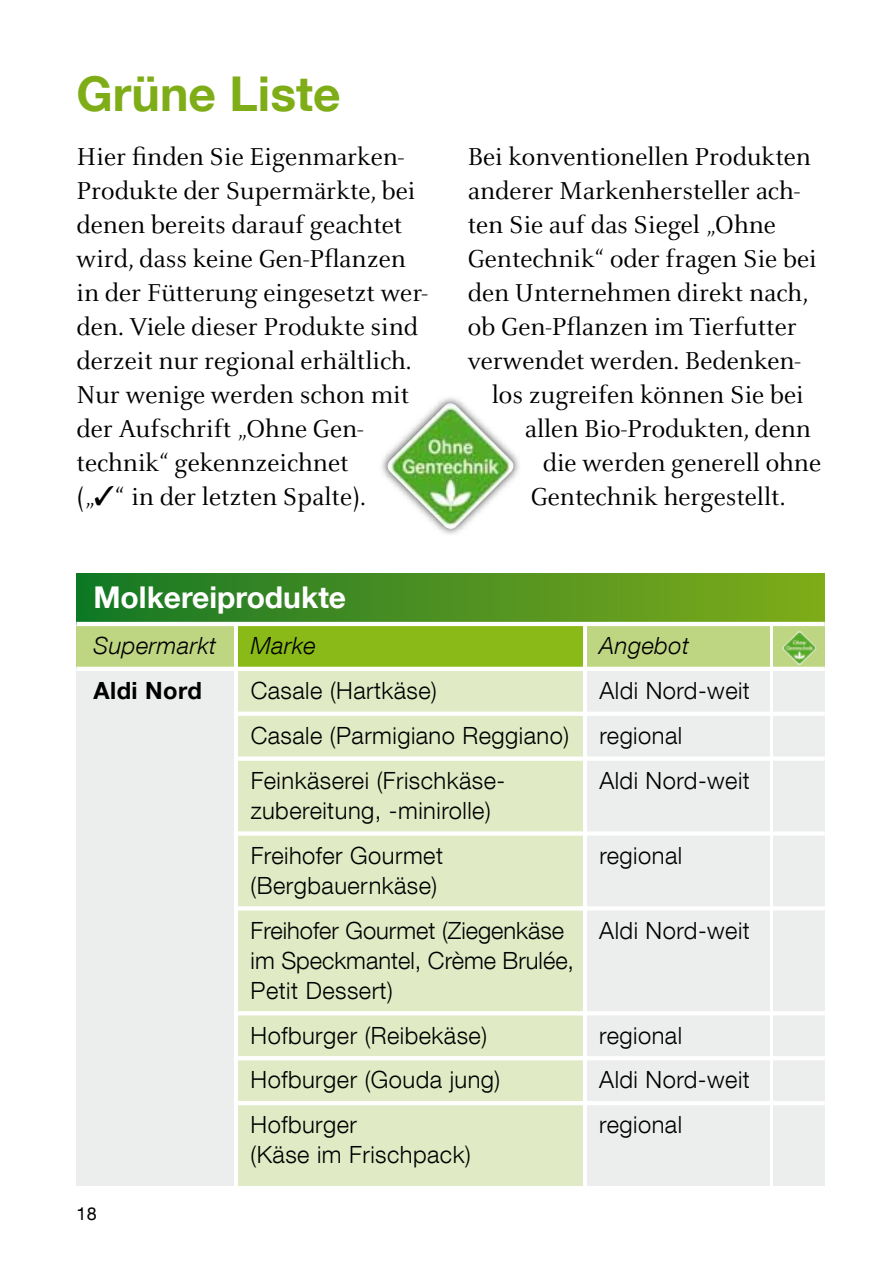
<style>
.page{position:relative;width:893px;height:1263px;background:#fff}
.page>*{position:absolute;margin:0;border:0;box-sizing:border-box;transform-origin:0 0}
.t1{font:700 48px "Helvetica Neue LT Com";color:#7fad17}
.t2{font:700 30px "Helvetica Neue LT Com";color:#fff}
.t3{font:27px/33.9px "Celeste";color:#000}
.t4{font:300 23.7px/45px "Helvetica Neue LT Com";letter-spacing:.02em;color:#000}
.t5{font:300 23.7px/45px "Helvetica Neue LT Com";color:#000}
.t6{font:italic 300 23.7px "Helvetica Neue LT Com";letter-spacing:.02em;color:#000}
.t7{font:700 23.7px "Helvetica Neue LT Com";letter-spacing:.02em;color:#000}
.t8{font:18px "Helvetica Neue LT Com";color:#000}
</style>
<div class="page">
<div style="left:76px;top:625px;width:158px;height:46px;background:#bed682"></div>
<div style="left:238px;top:625px;width:345px;height:46px;background:#89ba17"></div>
<div style="left:587px;top:625px;width:183px;height:46px;background:#bed682"></div>
<div style="left:774px;top:625px;width:51px;height:46px;background:#bed682"></div>
<svg style="left:76px;top:573px;width:749px;height:49px;background:#4c9121"></svg>
<img style="left:782px;top:631px;width:34px;height:34px">
<div style="left:77px;top:669px;width:157px;height:516px;background:#eceded"></div>
<div style="left:238px;top:669px;width:345px;height:516px;background:#e0ebc5"></div>
<div style="left:587px;top:669px;width:183px;height:516px;background:#eceded"></div>
<div style="left:774px;top:669px;width:51px;height:516px;background:#eceded"></div>
<hr style="left:76px;top:622px;width:749px;height:4px;background:#fff">
<hr style="left:76px;top:667px;width:749px;height:4px;background:#fff">
<hr style="left:238px;top:712px;width:587px;height:4px;background:#fff">
<div style="left:238px;top:756px;width:587px;height:5px;background:#fff"></div>
<div style="left:238px;top:831px;width:587px;height:5px;background:#fff"></div>
<hr style="left:238px;top:906px;width:587px;height:4px;background:#fff">
<hr style="left:238px;top:1011px;width:587px;height:4px;background:#fff">
<hr style="left:238px;top:1056px;width:587px;height:4px;background:#fff">
<hr style="left:238px;top:1101px;width:587px;height:4px;background:#fff">
<div style="left:379px;top:395px;width:143px;height:142px;background:#000;opacity:.75"></div>
<img style="left:387px;top:403px;width:126px;height:126px">
<h1 class="t1" style="left:77px;top:63px;width:265px">Grüne Liste</h1>
<p class="t3" style="left:77px;top:141px;width:353px">Hier finden Sie Eigenmarken-<br>Produkte der Supermärkte, bei denen bereits darauf geachtet wird, dass keine Gen-Pflanzen in der Fütterung eingesetzt wer&shy;den. Viele dieser Produkte sind derzeit nur regional erhältlich.<br>Nur wenige werden schon mit der Aufschrift „Ohne Gen&shy;technik“ gekennzeichnet<br>(„✓“ in der letzten Spalte).</p>
<p class="t3" style="left:468px;top:141px;width:345px">Bei konventionellen Produkten</p>
<p class="t3" style="left:468px;top:175px;width:334px">anderer Markenhersteller ach-</p>
<p class="t3" style="left:468px;top:209px;width:310px">ten Sie auf das Siegel „Ohne</p>
<p class="t3" style="left:468px;top:243px;width:351px">Gentechnik“ oder fragen Sie bei</p>
<p class="t3" style="left:468px;top:277px;width:342px">den Unternehmen direkt nach,</p>
<p class="t3" style="left:468px;top:311px;width:331px">ob Gen-Pflanzen im Tierfutter</p>
<p class="t3" style="left:468px;top:345px;width:335px">verwendet werden. Bedenken-</p>
<p class="t3" style="left:492px;top:379px;width:314px">los zugreifen können Sie bei</p>
<p class="t3" style="left:525px;top:413px;width:288px">allen Bio-Produkten, denn</p>
<p class="t3" style="left:543px;top:447px;width:280px">die werden generell ohne</p>
<p class="t3" style="left:531px;top:481px;width:256px">Gentechnik hergestellt.</p>
<p class="t2" style="left:93px;top:579px;width:254px">Molkereiprodukte</p>
<p class="t6" style="left:93px;top:631px;width:124px">Supermarkt</p>
<p class="t6" style="left:251px;top:631px;width:67px">Marke</p>
<p class="t6" style="left:599px;top:631px;width:91px">Angebot</p>
<p class="t7" style="left:93px;top:676px;width:110px">Aldi Nord</p>
<p class="t4" style="left:251px;top:668px;width:188px">Casale (Hartkäse)</p>
<p class="t4" style="left:599px;top:668px;width:152px">Aldi Nord-weit</p>
<p class="t4" style="left:251px;top:712px;width:320px">Casale (Parmigiano Reggiano)</p>
<p class="t4" style="left:599px;top:712px;width:84px">regional</p>
<p class="t4" style="left:251px;top:757px;width:256px">Feinkäserei (Frischkäse-</p>
<p class="t4" style="left:599px;top:757px;width:152px">Aldi Nord-weit</p>
<p class="t4" style="left:251px;top:787px;width:242px">zubereitung, -minirolle)<br>Freihofer Gourmet</p>
<p class="t4" style="left:599px;top:832px;width:84px">regional</p>
<p class="t5" style="left:251px;top:862px;width:315px">(Bergbauernkäse)<br>Freihofer Gourmet (Ziegenkäse</p>
<p class="t4" style="left:599px;top:907px;width:152px">Aldi Nord-weit</p>
<p class="t8" style="left:77px;top:1202px;width:22px">18</p>
<p class="t5" style="left:251px;top:945px;width:325px;line-height:30px">im Speckmantel, Crème Brulée,<br>Petit Dessert)</p>
<p class="t4" style="left:251px;top:1012px;width:238px">Hofburger (Reibekäse)</p>
<p class="t4" style="left:599px;top:1012px;width:84px">regional</p>
<p class="t4" style="left:251px;top:1057px;width:251px">Hofburger (Gouda jung)</p>
<p class="t4" style="left:599px;top:1057px;width:152px">Aldi Nord-weit</p>
<p class="t4" style="left:251px;top:1102px;width:108px">Hofburger</p>
<p class="t4" style="left:599px;top:1102px;width:84px">regional</p>
<p class="t4" style="left:251px;top:1132px;width:222px">(Käse im Frischpack)</p>
</div>
